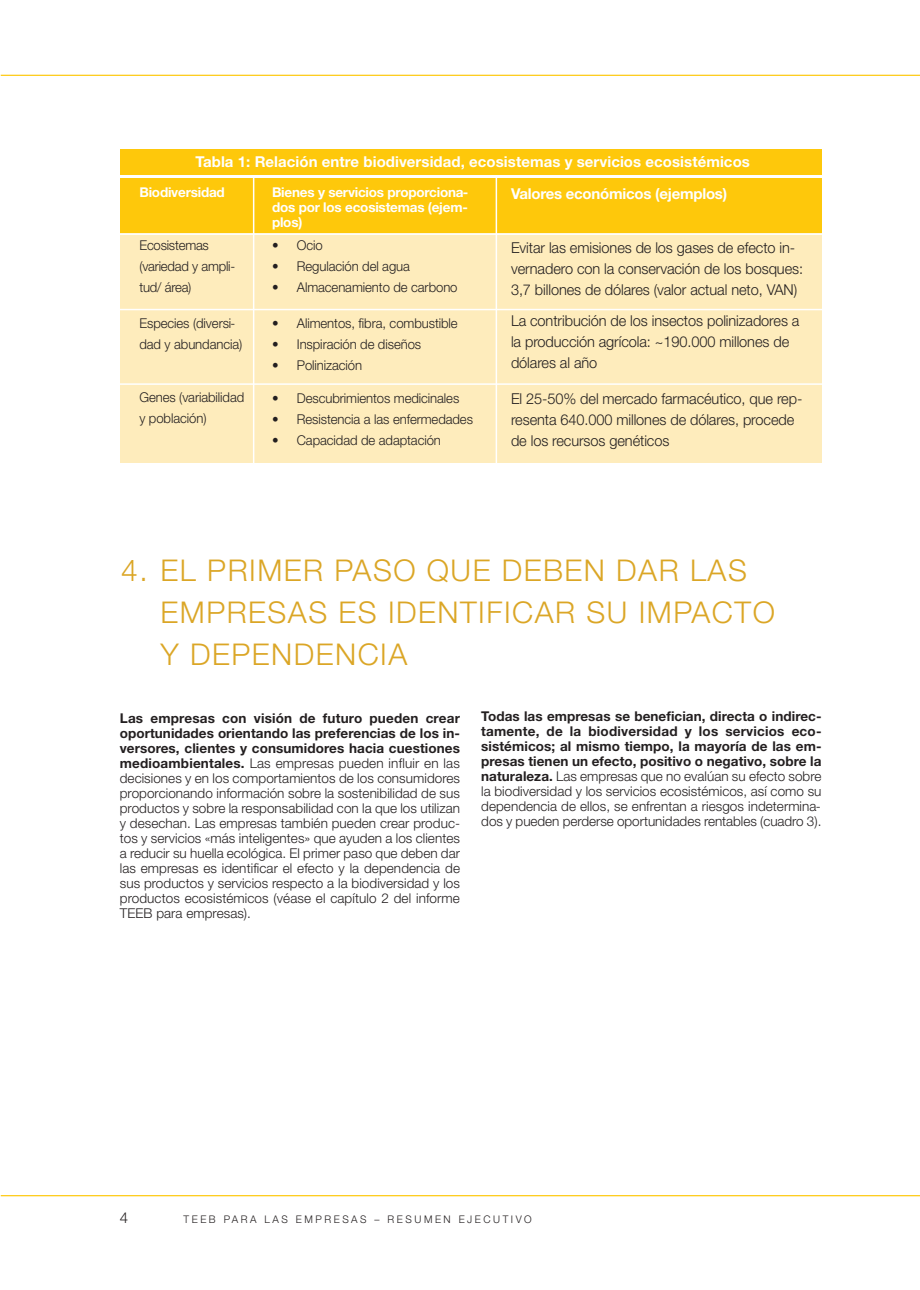
<style>
.page{position:relative;width:920px;height:1290px;background:#fff}
.page>*{position:absolute;margin:0;border:0;box-sizing:border-box;transform-origin:0 0}
.t1{font:300 30px/42px "Helvetica Neue";letter-spacing:.05em;color:#dba626}
.t2{font:300 15px/21px "Helvetica Neue";letter-spacing:-.005em;color:#231f20}
.t3{font:700 15px "Helvetica Neue";letter-spacing:.005em;color:#fff}
.t4{font:700 15px "Helvetica Neue";letter-spacing:-.015em;color:#fff}
.t5{font:300 13.5px/15px "Helvetica Neue";letter-spacing:-.005em;color:#231f20}
.t6{font:700 13.5px/15px "Helvetica Neue";letter-spacing:-.015em;color:#fff;text-align:justify}
.t7{font:300 10.5px "Helvetica Neue";letter-spacing:.25em;color:#231f20}
.s1{font-weight:700}
</style>
<div class="page">
<hr style="left:1px;top:75px;width:919px;height:1px;background:#fec80b">
<hr style="left:1px;top:1195px;width:919px;height:1px;background:#fec80b">
<div style="left:120px;top:150px;width:702px;height:25px;background:#fec80b"></div>
<div style="left:120px;top:178px;width:702px;height:56px;background:#fec80b"></div>
<div style="left:120px;top:234px;width:702px;height:229px;background:#feecbc"></div>
<hr style="left:253px;top:177px;width:1px;height:288px;background:#fff">
<hr style="left:496px;top:177px;width:1px;height:290px;background:#fff">
<hr style="left:120px;top:233px;width:726px;height:2px;background:#fff">
<hr style="left:114px;top:309px;width:726px;height:1px;background:#fff">
<hr style="left:114px;top:383px;width:726px;height:2px;background:#fff">
<p class="t3" style="left:196px;top:157px;width:556px">Tabla 1: Relación entre biodiversidad, ecosistemas y servicios ecosistémicos</p>
<p class="t6" style="left:139px;top:186px;width:87px">Biodiversidad</p>
<p class="t4" style="left:511px;top:188px;width:218px">Valores económicos (ejemplos)</p>
<p class="t6" style="left:272px;top:186px;width:198px">Bienes y servicios proporciona&shy;dos por los ecosistemas (ejem&shy;plos)</p>
<p class="t5" style="left:272px;top:239px;width:52px">• Ocio</p>
<p class="t5" style="left:272px;top:260px;width:139px">• Regulación del agua</p>
<p class="t5" style="left:272px;top:281px;width:187px">• Almacenamiento de carbono</p>
<p class="t5" style="left:272px;top:317px;width:187px">• Alimentos, fibra, combustible</p>
<p class="t5" style="left:272px;top:338px;width:151px">• Inspiración de diseños</p>
<p class="t5" style="left:272px;top:359px;width:92px">• Polinización</p>
<p class="t5" style="left:272px;top:392px;width:189px">• Descubrimientos medicinales</p>
<p class="t5" style="left:272px;top:413px;width:202px">• Resistencia a las enfermedades</p>
<p class="t5" style="left:272px;top:434px;width:170px">• Capacidad de adaptación</p>
<p class="t5" style="left:139px;top:236px;width:97px;line-height:21px">Ecosistemas (variedad y ampli&shy;tud/ área)</p>
<p class="t5" style="left:139px;top:314px;width:104px;line-height:21px">Especies (diversi&shy;dad y abundancia)</p>
<p class="t2" style="left:511px;top:238px;width:294px">Evitar las emisiones de los gases de efecto in&shy;vernadero con la conservación de los bosques:<br>3,7 billones de dólares (valor actual neto, VAN)</p>
<p class="t2" style="left:511px;top:312px;width:290px">La contribución de los insectos polinizadores a la producción agrícola: ~190.000 millones de dólares al año</p>
<p class="t2" style="left:511px;top:390px;width:293px">El 25-50% del mercado farmacéutico, que rep&shy;resenta 640.000 millones de dólares, procede de los recursos genéticos</p>
<p class="t5" style="left:139px;top:387px;width:106px;line-height:21px">Genes (variabilidad y población)</p>
<h1 class="t1" style="left:161px;top:552px;width:616px;text-indent:-39px">4. EL PRIMER PASO QUE DEBEN DAR LAS<br>EMPRESAS ES IDENTIFICAR SU IMPACTO<br>Y DEPENDENCIA</h1>
<p class="t5" style="left:120px;top:711px;width:342px;text-align:justify"><span class="s1">Las empresas con visión de futuro pueden crear oportunidades orientando las preferencias de los in&shy;versores, clientes y consumidores hacia cuestiones medioambientales.</span> Las empresas pueden influir en las decisiones y en los comportamientos de los consumidores proporcionando información sobre la sostenibilidad de sus productos y sobre la responsabilidad con la que los utilizan y desechan. Las empresas también pueden crear produc&shy;tos y servicios «más inteligentes» que ayuden a los clientes a reducir su huella ecológica. El primer paso que deben dar las empresas es identificar el efecto y la dependencia de sus productos y servicios respecto a la biodiversidad y los productos ecosistémicos (véase el capítulo 2 del informe TEEB para empresas).</p>
<p class="t5" style="left:481px;top:710px;width:342px;text-align:justify"><span class="s1">Todas las empresas se benefician, directa o indirec&shy;tamente, de la biodiversidad y los servicios eco&shy;sistémicos; al mismo tiempo, la mayoría de las em&shy;presas tienen un efecto, positivo o negativo, sobre la naturaleza.</span> Las empresas que no evalúan su efecto sobre la biodiversidad y los servicios ecosistémicos, así como su dependencia de ellos, se enfrentan a riesgos indetermina&shy;dos y pueden perderse oportunidades rentables (cuadro 3).</p>
<p class="t2" style="left:120px;top:1209px;width:10px">4</p>
<p class="t7" style="left:184px;top:1216px;width:350px">TEEB PARA LAS EMPRESAS – RESUMEN EJECUTIVO</p>
</div>
